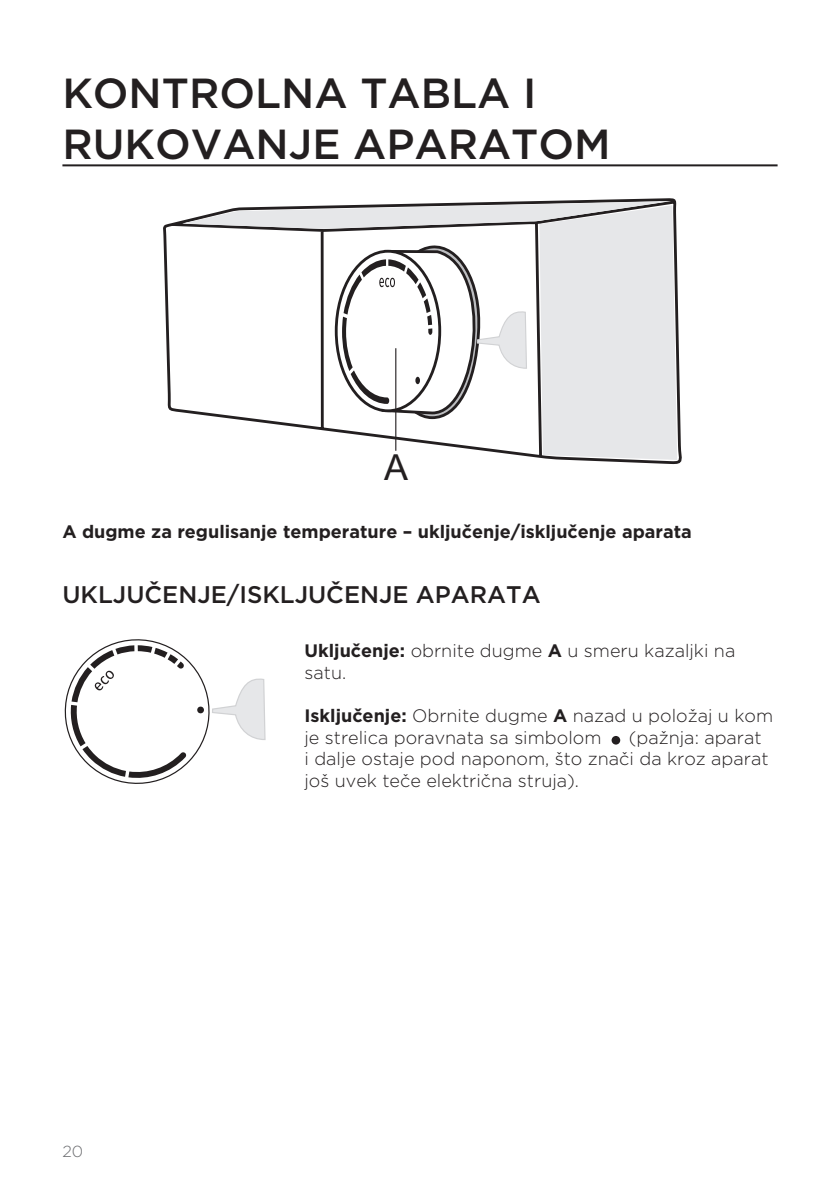
<style>
.page{position:relative;width:840px;height:1191px;background:#fff}
.page>*{position:absolute;margin:0;border:0;box-sizing:border-box;transform-origin:0 0}
.glavni_naslov{font:500 42px/50.4px "Gotham";color:#231f20}
.t1{font:35.8px "Arial";color:#231f20}
.podnaslov1-1{font:500 24px "Gotham";color:#231f20}
.besedilo{font:300 18px/21.6px "Gotham";color:#231f20}
.besedilo-2{font:700 18px "Gotham";color:#231f20}
.t2{font:300 16px "Gotham";color:#6c6d70}
.s1{font-weight:700}
</style>
<div class="page">
<hr style="left:62px;top:164px;width:715px;height:2px;background:#231f20">
<div style="left:611px;top:736px;width:9px;height:8px;background:#231f20;border-radius:50%"></div>
<svg style="left:163px;top:198px;width:519px;height:267px"></svg>
<svg style="left:185px;top:200px;width:492px;height:260px"></svg>
<svg style="left:390px;top:278px;width:5px;height:9px"></svg>
<svg style="left:64px;top:639px;width:202px;height:145px"></svg>
<p class="glavni_naslov" style="left:62px;top:68px;width:549px">KONTROLNA TABLA I<br>RUKOVANJE APARATOM</p>
<p class="t1" style="left:384px;top:444px;width:25px">A</p>
<p class="besedilo-2" style="left:62px;top:520px;width:630px">A dugme za regulisanje temperature – uključenje/isključenje aparata</p>
<p class="podnaslov1-1" style="left:62px;top:579px;width:479px">UKLJUČENJE/ISKLJUČENJE APARATA</p>
<p class="besedilo" style="left:304px;top:639px;width:432px"><span class="s1">Uključenje:</span> obrnite dugme <span class="s1">A</span> u smeru kazaljki na satu.</p>
<p class="besedilo" style="left:304px;top:704px;width:470px"><span class="s1">Isključenje:</span> Obrnite dugme <span class="s1">A</span> nazad u položaj u kom je strelica poravnata sa simbolom</p>
<p class="besedilo" style="left:304px;top:726px;width:465px;text-indent:324px">(pažnja: aparat i dalje ostaje pod naponom, što znači da kroz aparat još uvek teče električna struja).</p>
<p class="t2" style="left:62px;top:1140px;width:22px">20</p>
</div>
